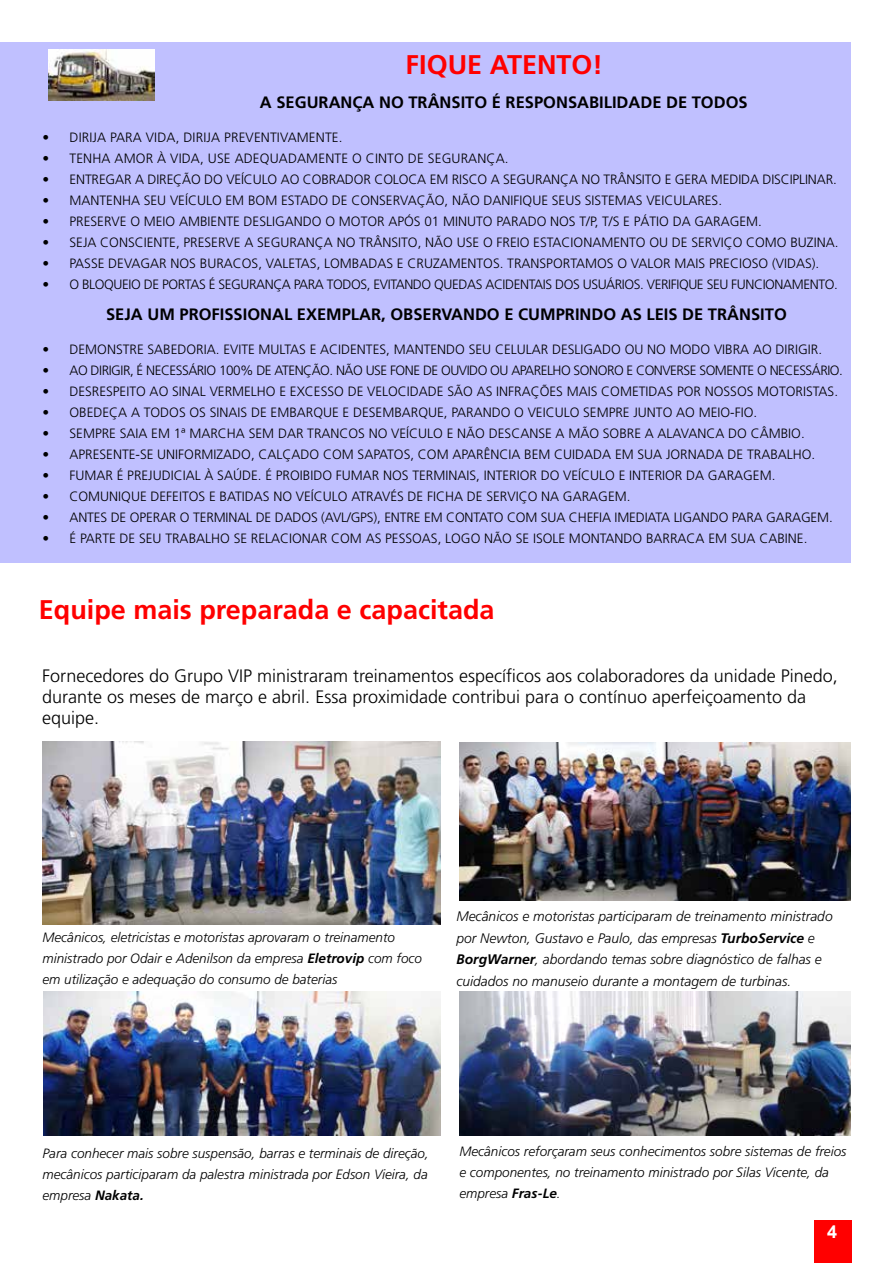
<style>
.page{position:relative;width:893px;height:1263px;background:#fff}
.page>*{position:absolute;margin:0;border:0;box-sizing:border-box;transform-origin:0 0}
.t1{font:700 27px "Frutiger";color:#f00}
.t2{font:300 18px/21px "Frutiger";color:#000}
.t3{font:700 18px "Arial";color:#fff}
.t4{font:700 16.5px "Frutiger";color:#000}
.t5{font:italic 300 13.8px/21.5px "Frutiger";color:#000}
.t6{font:300 13.5px "Frutiger";color:#000}
.t7{font:italic 300 13.5px/21px "Frutiger";color:#000}
.t8{font:300 13.5px "Frutiger";letter-spacing:-.03em;color:#000}
.t9{font:300 13.5px "Frutiger";letter-spacing:-.035em;color:#000}
.s1{font-weight:700}
</style>
<div class="page">
<div style="left:815px;top:1220px;width:37px;height:43px;background:#f00"></div>
<div style="left:0;top:43px;width:850px;height:520px;background:#c0c0ff"></div>
<img style="left:43px;top:992px;width:397px;height:144px">
<img style="left:459px;top:742px;width:391px;height:159px">
<img style="left:43px;top:741px;width:397px;height:183px">
<img style="left:459px;top:992px;width:391px;height:144px">
<img style="left:49px;top:49px;width:105px;height:51px">
<h1 class="t1" style="left:406px;top:49px;width:199px">FIQUE ATENTO!</h1>
<p class="t4" style="left:260px;top:93px;width:489px">A SEGURANÇA NO TRÂNSITO É RESPONSABILIDADE DE TODOS</p>
<p class="t6" style="left:43px;top:130px;width:301px">• DIRIJA PARA VIDA, DIRIJA PREVENTIVAMENTE.</p>
<p class="t6" style="left:43px;top:151px;width:468px">• TENHA AMOR À VIDA, USE ADEQUADAMENTE O CINTO DE SEGURANÇA.</p>
<p class="t6" style="left:43px;top:172px;width:796px">• ENTREGAR A DIREÇÃO DO VEÍCULO AO COBRADOR COLOCA EM RISCO A SEGURANÇA NO TRÂNSITO E GERA MEDIDA DISCIPLINAR.</p>
<p class="t6" style="left:43px;top:193px;width:681px">• MANTENHA SEU VEÍCULO EM BOM ESTADO DE CONSERVAÇÃO, NÃO DANIFIQUE SEUS SISTEMAS VEICULARES.</p>
<p class="t6" style="left:43px;top:214px;width:721px">• PRESERVE O MEIO AMBIENTE DESLIGANDO O MOTOR APÓS 01 MINUTO PARADO NOS T/P, T/S E PÁTIO DA GARAGEM.</p>
<p class="t6" style="left:43px;top:235px;width:797px">• SEJA CONSCIENTE, PRESERVE A SEGURANÇA NO TRÂNSITO, NÃO USE O FREIO ESTACIONAMENTO OU DE SERVIÇO COMO BUZINA.</p>
<p class="t6" style="left:43px;top:256px;width:778px">• PASSE DEVAGAR NOS BURACOS, VALETAS, LOMBADAS E CRUZAMENTOS. TRANSPORTAMOS O VALOR MAIS PRECIOSO (VIDAS).</p>
<p class="t8" style="left:43px;top:277px;width:797px">• O BLOQUEIO DE PORTAS É SEGURANÇA PARA TODOS, EVITANDO QUEDAS ACIDENTAIS DOS USUÁRIOS. VERIFIQUE SEU FUNCIONAMENTO.</p>
<p class="t4" style="left:106px;top:304px;width:682px">SEJA UM PROFISSIONAL EXEMPLAR, OBSERVANDO E CUMPRINDO AS LEIS DE TRÂNSITO</p>
<p class="t6" style="left:43px;top:342px;width:781px">• DEMONSTRE SABEDORIA. EVITE MULTAS E ACIDENTES, MANTENDO SEU CELULAR DESLIGADO OU NO MODO VIBRA AO DIRIGIR.</p>
<p class="t9" style="left:43px;top:363px;width:802px">• AO DIRIGIR, É NECESSÁRIO 100% DE ATENÇÃO. NÃO USE FONE DE OUVIDO OU APARELHO SONORO E CONVERSE SOMENTE O NECESSÁRIO.</p>
<p class="t6" style="left:43px;top:384px;width:797px">• DESRESPEITO AO SINAL VERMELHO E EXCESSO DE VELOCIDADE SÃO AS INFRAÇÕES MAIS COMETIDAS POR NOSSOS MOTORISTAS.</p>
<p class="t6" style="left:43px;top:405px;width:716px">• OBEDEÇA A TODOS OS SINAIS DE EMBARQUE E DESEMBARQUE, PARANDO O VEICULO SEMPRE JUNTO AO MEIO-FIO.</p>
<p class="t6" style="left:43px;top:426px;width:764px">• SEMPRE SAIA EM 1ª MARCHA SEM DAR TRANCOS NO VEÍCULO E NÃO DESCANSE A MÃO SOBRE A ALAVANCA DO CÂMBIO.</p>
<p class="t6" style="left:43px;top:447px;width:774px">• APRESENTE-SE UNIFORMIZADO, CALÇADO COM SAPATOS, COM APARÊNCIA BEM CUIDADA EM SUA JORNADA DE TRABALHO.</p>
<p class="t6" style="left:43px;top:468px;width:734px">• FUMAR É PREJUDICIAL À SAÚDE. É PROIBIDO FUMAR NOS TERMINAIS, INTERIOR DO VEÍCULO E INTERIOR DA GARAGEM.</p>
<p class="t6" style="left:43px;top:489px;width:589px">• COMUNIQUE DEFEITOS E BATIDAS NO VEÍCULO ATRAVÉS DE FICHA DE SERVIÇO NA GARAGEM.</p>
<p class="t6" style="left:43px;top:510px;width:792px">• ANTES DE OPERAR O TERMINAL DE DADOS (AVL/GPS), ENTRE EM CONTATO COM SUA CHEFIA IMEDIATA LIGANDO PARA GARAGEM.</p>
<p class="t6" style="left:43px;top:531px;width:766px">• É PARTE DE SEU TRABALHO SE RELACIONAR COM AS PESSOAS, LOGO NÃO SE ISOLE MONTANDO BARRACA EM SUA CABINE.</p>
<h1 class="t1" style="left:39px;top:594px;width:457px">Equipe mais preparada e capacitada</h1>
<h2 class="t2" style="left:42px;top:665px;width:797px">Fornecedores do Grupo VIP ministraram treinamentos específicos aos colaboradores da unidade Pinedo, durante os meses de março e abril. Essa proximidade contribui para o contínuo aperfeiçoamento da equipe.</h2>
<p class="t7" style="left:43px;top:927px;width:381px">Mecânicos, eletricistas e motoristas aprovaram o treinamento ministrado por Odair e Adenilson da empresa <span class="s1">Eletrovip</span> com foco em utilização e adequação do consumo de baterias</p>
<p class="t5" style="left:456px;top:906px;width:378px">Mecânicos e motoristas participaram de treinamento ministrado por Newton, Gustavo e Paulo, das empresas <span class="s1">TurboService</span> e <span class="s1">BorgWarner</span>, abordando temas sobre diagnóstico de falhas e cuidados no manuseio durante a montagem de turbinas.</p>
<p class="t7" style="left:43px;top:1143px;width:388px;text-align:justify">Para conhecer mais sobre suspensão, barras e terminais de direção, mecânicos participaram da palestra ministrada por Edson Vieira, da empresa <span class="s1">Nakata.</span></p>
<p class="t7" style="left:459px;top:1141px;width:389px">Mecânicos reforçaram seus conhecimentos sobre sistemas de freios e componentes, no treinamento ministrado por Silas Vicente, da empresa <span class="s1">Fras-Le</span>.</p>
<h2 class="t3" style="left:827px;top:1220px;width:12px">4</h2>
</div>
